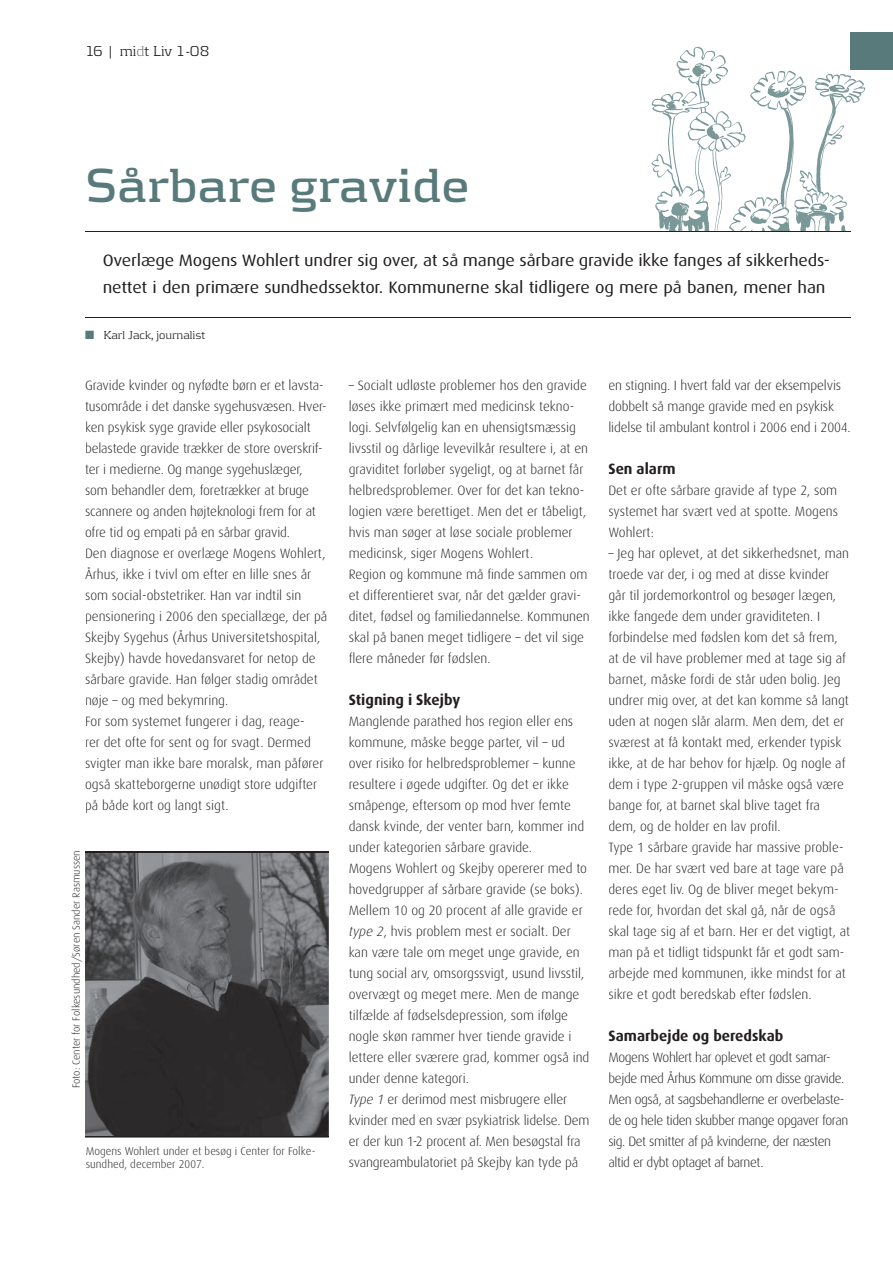
<style>
.page{position:relative;width:893px;height:1263px;background:#fff}
.page>*{position:absolute;margin:0;border:0;box-sizing:border-box;transform-origin:0 0}
.t1{font:700 49.95px "Kontrapunkt";color:#587a7b}
.t2{font:16.5px/27px "Dax";letter-spacing:-.01em;color:#231f20;scale:1.1 1}
.t3{font:700 15px "Dax";color:#231f20}
.t4{font:300 15px "Kontrapunkt";color:#231f20}
.t5{font:300 13.5px/21px "Dax";color:#231f20}
.t6{font:300 13.5px/21px "Dax";letter-spacing:-.03em;color:#231f20}
.t7{font:300 12px "Kontrapunkt";color:#231f20}
.t8{font:300 11.25px/13.5px "Dax";color:#231f20}
.t9{font:300 10.5px "Dax";color:#231f20}
.s1{color:#808285}
.s2{color:#587a7b}
.s3{font-style:italic}
</style>
<div class="page">
<div style="left:850px;top:32px;width:43px;height:37px;background:#587a7b"></div>
<hr style="left:85px;top:317px;width:765px;height:1px;background:#231f20">
<img style="left:85px;top:853px;width:244px;height:284px">
<hr style="left:85px;top:231px;width:765px;height:1px;background:#231f20">
<img style="left:651px;top:46px;width:221px;height:185px">
<svg style="left:85px;top:851px;width:244px;height:2px"></svg>
<svg style="left:85px;top:1137px;width:244px;height:1px"></svg>
<p class="t4" style="left:85px;top:42px;width:126px">16 | mi<span class="s1">d</span>t Liv 1-08</p>
<h1 class="t1" style="left:85px;top:156px;width:386px">Sårbare gravide</h1>
<p class="t2" style="left:103px;top:247px;width:663px">Overlæge Mogens Wohlert undrer sig over, at så mange sårbare gravide ikke fanges af sikkerheds&shy;nettet i den primære sundhedssektor. Kommunerne skal tidligere og mere på banen, mener han</p>
<p class="t7" style="left:85px;top:328px;width:122px"><span class="s2">■</span> Karl Jack, journalist</p>
<p class="t5" style="left:85px;top:375px;width:244px">Gravide kvinder og nyfødte børn er et lavsta&shy;tusområde i det danske sygehusvæsen. Hver&shy;ken psykisk syge gravide eller psykosocialt belastede gravide trækker de store overskrif&shy;ter i medierne. Og mange sygehuslæger, som behandler dem, foretrækker at bruge scannere og anden højteknologi frem for at ofre tid og empati på en sårbar gravid.<br>Den diagnose er overlæge Mogens Wohlert, Århus, ikke i tvivl om efter en lille snes år som social-obstetriker. Han var indtil sin pensionering i 2006 den speciallæge, der på Skejby Sygehus (Århus Universitetshospital, Skejby) havde hovedansvaret for netop de sårbare gravide. Han følger stadig området nøje – og med bekymring.<br>For som systemet fungerer i dag, reage-<br>rer det ofte for sent og for svagt. Dermed svigter man ikke bare moralsk, man påfører også skatteborgerne unødigt store udgifter på både kort og langt sigt.</p>
<p class="t5" style="left:608px;top:375px;width:244px">en stigning. I hvert fald var der eksempelvis dobbelt så mange gravide med en psykisk lidelse til ambulant kontrol i 2006 end i 2004.</p>
<p class="t5" style="left:349px;top:375px;width:243px">– Socialt udløste problemer hos den gravide løses ikke primært med medicinsk tekno&shy;logi. Selvfølgelig kan en uhensigtsmæssig livsstil og dårlige levevilkår resultere i, at en graviditet forløber sygeligt, og at barnet får helbredsproblemer. Over for det kan tekno&shy;logien være berettiget. Men det er tåbeligt, hvis man søger at løse sociale problemer medicinsk, siger Mogens Wohlert.<br>Region og kommune må finde sammen om et differentieret svar, når det gælder gravi&shy;ditet, fødsel og familiedannelse. Kommunen skal på banen meget tidligere – det vil sige flere måneder før fødslen.</p>
<p class="t3" style="left:349px;top:691px;width:113px">Stigning i Skejby</p>
<p class="t5" style="left:349px;top:711px;width:242px">Manglende parathed hos region eller ens kommune, måske begge parter, vil – ud over risiko for helbredsproblemer – kunne resultere i øgede udgifter. Og det er ikke småpenge, eftersom op mod hver femte dansk kvinde, der venter barn, kommer ind under kategorien sårbare gravide.<br>Mogens Wohlert og Skejby opererer med to hovedgrupper af sårbare gravide (se boks).<br>Mellem 10 og 20 procent af alle gravide er <span class="s3">type 2</span>, hvis problem mest er socialt. Der kan være tale om meget unge gravide, en tung social arv, omsorgssvigt, usund livsstil, overvægt og meget mere. Men de mange tilfælde af fødselsdepression, som ifølge nogle skøn rammer hver tiende gravide i lettere eller sværere grad, kommer også ind under denne kategori.<br><span class="s3">Type 1</span> er derimod mest misbrugere eller kvinder med en svær psykiatrisk lidelse. Dem er der kun 1-2 procent af. Men besøgstal fra svangreambulatoriet på Skejby kan tyde på</p>
<p class="t3" style="left:608px;top:460px;width:69px">Sen alarm</p>
<p class="t5" style="left:608px;top:480px;width:231px;text-align:justify">Det er ofte sårbare gravide af type 2, som systemet har svært ved at spotte. Mogens Wohlert:</p>
<p class="t5" style="left:608px;top:543px;width:243px">– Jeg har oplevet, at det sikkerhedsnet, man troede var der, i og med at disse kvinder<br>går til jordemorkontrol og besøger lægen, ikke fangede dem under graviditeten. I forbindelse med fødslen kom det så frem, at de vil have problemer med at tage sig af barnet, måske fordi de står uden bolig. Jeg undrer mig over, at det kan komme så langt uden at nogen slår alarm. Men dem, det er sværest at få kontakt med, erkender typisk ikke, at de har behov for hjælp. Og nogle af dem i type 2-gruppen vil måske også være bange for, at barnet skal blive taget fra dem, og de holder en lav profil.<br>Type 1 sårbare gravide har massive proble&shy;mer. De har svært ved bare at tage vare på deres eget liv. Og de bliver meget bekym&shy;rede for, hvordan det skal gå, når de også skal tage sig af et barn. Her er det vigtigt, at man på et tidligt tidspunkt får et godt sam&shy;arbejde med kommunen, ikke mindst for at sikre et godt beredskab efter fødslen.</p>
<p class="t3" style="left:608px;top:1027px;width:176px">Samarbejde og beredskab</p>
<p class="t6" style="left:608px;top:1047px;width:241px">Mogens Wohlert har oplevet et godt samar&shy;bejde med Århus Kommune om disse gravide.<br>Men også, at sagsbehandlerne er overbelaste&shy;de og hele tiden skubber mange opgaver foran sig. Det smitter af på kvinderne, der næsten altid er dybt optaget af barnet.</p>
<p class="t9" style="left:70px;top:1088px;width:239px;rotate:-90deg">Foto: Center for Folkesundhed/Søren Sander Rasmussen</p>
<p class="t8" style="left:86px;top:1144px;width:231px">Mogens Wohlert under et besøg i Center for Folke&shy;sundhed, december 2007.</p>
</div>
